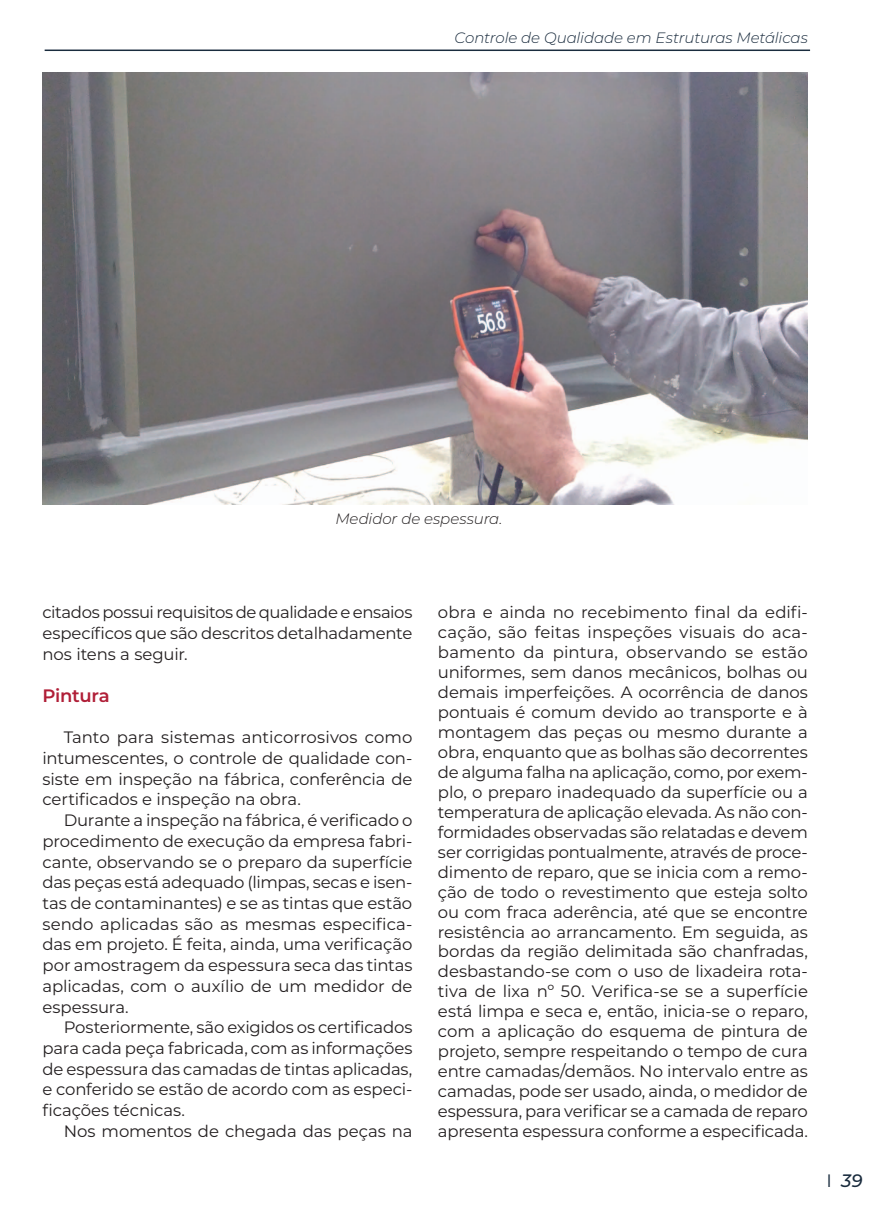
<style>
.page{position:relative;width:893px;height:1212px;background:#fff}
.page>*{position:absolute;margin:0;border:0;box-sizing:border-box;transform-origin:0 0}
.t1{font:600 18px "Montserrat";letter-spacing:-.015em;color:#b01e37}
.t2{font:italic 500 18px "Montserrat";color:#1a2c3e}
.t3{font:16.5px/20px "Montserrat";letter-spacing:-.01em;color:#231f20;text-align:justify}
.t4{font:italic 300 15px "Montserrat";letter-spacing:-.01em;color:#1a2c3e}
.t5{font:italic 300 15px "Montserrat";letter-spacing:-.005em;color:#231f20}
.s1{font-weight:400;font-style:normal}
</style>
<div class="page">
<hr style="left:45px;top:50px;width:765px;height:1px;background:#1a2c3e">
<img style="left:43px;top:72px;width:765px;height:432px">
<p class="t4" style="left:455px;top:27px;width:355px">Controle de Qualidade em Estruturas Metálicas</p>
<p class="t5" style="left:335px;top:508px;width:169px">Medidor de espessura.</p>
<p class="t3" style="left:43px;top:601px;width:371px;line-height:20.7px">citados possui requisitos de qualidade e ensaios específicos que são descritos detalhadamente nos itens a seguir.</p>
<p class="t1" style="left:43px;top:683px;width:69px">Pintura</p>
<p class="t3" style="left:43px;top:726px;width:371px;line-height:20.7px;text-indent:21px">Tanto para sistemas anticorrosivos como intumescentes, o controle de qualidade con&shy;siste em inspeção na fábrica, conferência de certificados e inspeção na obra.</p>
<p class="t3" style="left:43px;top:809px;width:371px;line-height:20.7px;text-indent:21px">Durante a inspeção na fábrica, é verificado o procedimento de execução da empresa fabri&shy;cante, observando se o preparo da superfície das peças está adequado (limpas, secas e isen&shy;tas de contaminantes) e se as tintas que estão sendo aplicadas são as mesmas especifica&shy;das em projeto. É feita, ainda, uma verificação por amostragem da espessura seca das tintas aplicadas, com o auxílio de um medidor de espessura.</p>
<p class="t3" style="left:43px;top:1016px;width:371px;line-height:20.7px;text-indent:21px">Posteriormente, são exigidos os certificados para cada peça fabricada, com as informações de espessura das camadas de tintas aplicadas, e conferido se estão de acordo com as especi&shy;ficações técnicas.</p>
<p class="t3" style="left:64px;top:1120px;width:350px">Nos momentos de chegada das peças na</p>
<p class="t3" style="left:438px;top:602px;width:371px">obra e ainda no recebimento final da edifi&shy;cação, são feitas inspeções visuais do aca&shy;bamento da pintura, observando se estão uniformes, sem danos mecânicos, bolhas ou demais imperfeições. A ocorrência de danos pontuais é comum devido ao transporte e à montagem das peças ou mesmo durante a obra, enquanto que as bolhas são decorrentes de alguma falha na aplicação, como, por exem&shy;plo, o preparo inadequado da superfície ou a temperatura de aplicação elevada. As não con&shy;formidades observadas são relatadas e devem ser corrigidas pontualmente, através de proce&shy;dimento de reparo, que se inicia com a remo&shy;ção de todo o revestimento que esteja solto ou com fraca aderência, até que se encontre resistência ao arrancamento. Em seguida, as bordas da região delimitada são chanfradas, desbastando-se com o uso de lixadeira rota&shy;tiva de lixa nº 50. Verifica-se se a superfície está limpa e seca e, então, inicia-se o reparo, com a aplicação do esquema de pintura de projeto, sempre respeitando o tempo de cura entre camadas/demãos. No intervalo entre as camadas, pode ser usado, ainda, o medidor de espessura, para verificar se a camada de reparo apresenta espessura conforme a especificada.</p>
<p class="t2" style="left:826px;top:1168px;width:38px"><span class="s1">I</span> 39</p>
</div>
